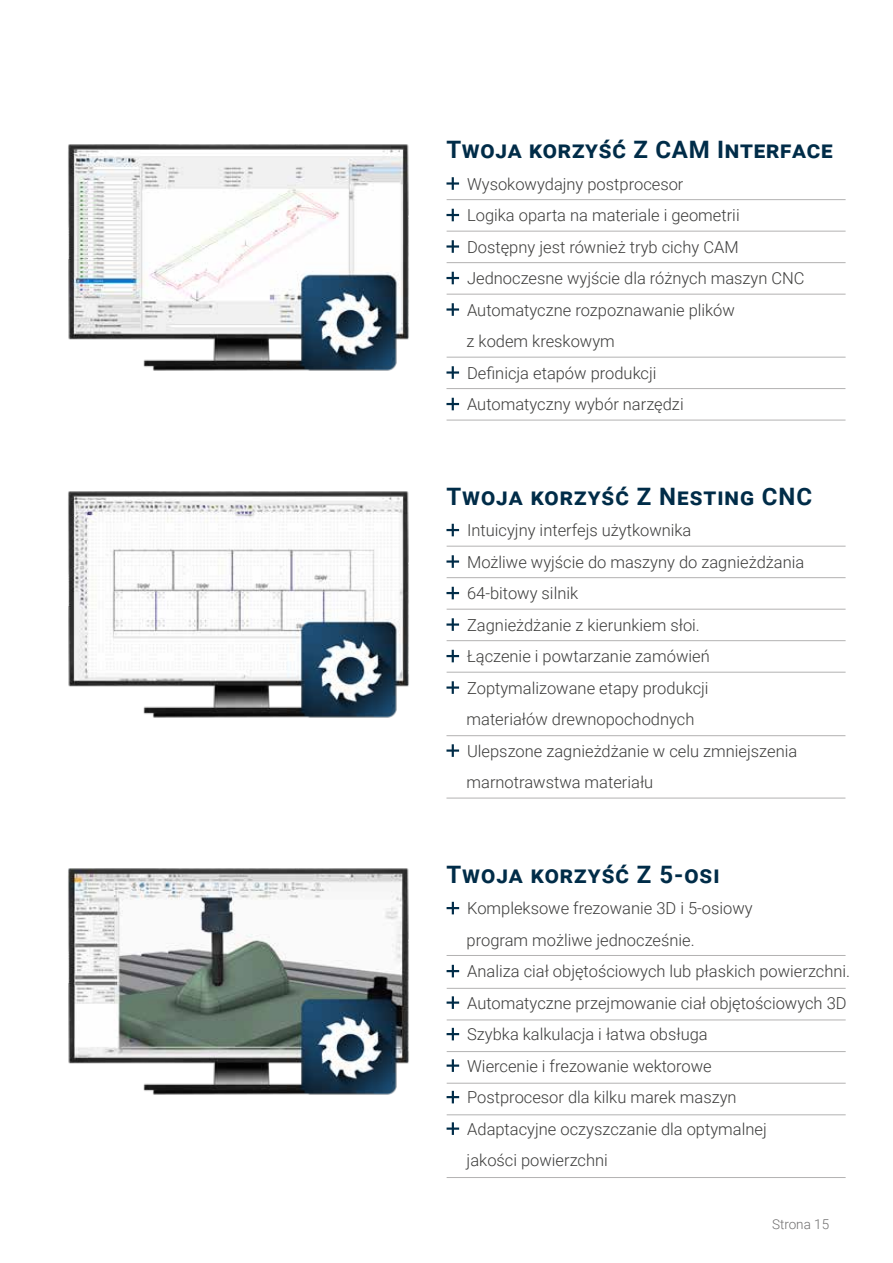
<style>
.page{position:relative;width:893px;height:1263px;background:#fff}
.page>*{position:absolute;margin:0;border:0;box-sizing:border-box;transform-origin:0 0}
.t1{font:700 24px "Roboto";letter-spacing:.03em;color:#002c48}
.t2{font:300 16.5px/31.5px "Roboto";color:#3c3c3b}
.t3{font:300 13.5px "Roboto";color:#706f6f}
</style>
<div class="page">
<img style="left:68px;top:144px;width:341px;height:227px">
<svg style="left:446px;top:177px;width:13px;height:13px"></svg>
<svg style="left:446px;top:209px;width:13px;height:12px"></svg>
<svg style="left:446px;top:240px;width:13px;height:13px"></svg>
<svg style="left:446px;top:272px;width:13px;height:12px"></svg>
<svg style="left:446px;top:303px;width:13px;height:13px"></svg>
<svg style="left:446px;top:366px;width:13px;height:13px"></svg>
<svg style="left:446px;top:398px;width:13px;height:12px"></svg>
<hr style="left:447px;top:199px;width:399px;height:1px;background:#b3b2b2">
<hr style="left:447px;top:231px;width:399px;height:1px;background:#b3b2b2">
<hr style="left:447px;top:262px;width:399px;height:1px;background:#b3b2b2">
<hr style="left:447px;top:294px;width:399px;height:1px;background:#b3b2b2">
<hr style="left:447px;top:420px;width:398px;height:1px;background:#b3b2b2">
<hr style="left:447px;top:357px;width:399px;height:1px;background:#b3b2b2">
<hr style="left:446px;top:388px;width:399px;height:1px;background:#b3b2b2">
<svg style="left:446px;top:524px;width:13px;height:12px"></svg>
<svg style="left:446px;top:555px;width:13px;height:13px"></svg>
<svg style="left:446px;top:587px;width:13px;height:12px"></svg>
<svg style="left:446px;top:618px;width:13px;height:13px"></svg>
<svg style="left:446px;top:650px;width:13px;height:12px"></svg>
<svg style="left:446px;top:681px;width:13px;height:13px"></svg>
<svg style="left:446px;top:744px;width:13px;height:13px"></svg>
<hr style="left:447px;top:546px;width:399px;height:1px;background:#b3b2b2">
<hr style="left:447px;top:577px;width:399px;height:1px;background:#b3b2b2">
<hr style="left:447px;top:609px;width:399px;height:1px;background:#b3b2b2">
<hr style="left:447px;top:640px;width:399px;height:1px;background:#b3b2b2">
<hr style="left:447px;top:672px;width:399px;height:1px;background:#b3b2b2">
<hr style="left:446px;top:798px;width:399px;height:1px;background:#b3b2b2">
<hr style="left:446px;top:735px;width:399px;height:1px;background:#b3b2b2">
<img style="left:68px;top:491px;width:341px;height:227px">
<svg style="left:447px;top:902px;width:12px;height:12px"></svg>
<svg style="left:447px;top:965px;width:12px;height:12px"></svg>
<svg style="left:447px;top:996px;width:12px;height:13px"></svg>
<svg style="left:447px;top:1028px;width:12px;height:12px"></svg>
<svg style="left:447px;top:1059px;width:12px;height:13px"></svg>
<svg style="left:447px;top:1091px;width:12px;height:12px"></svg>
<svg style="left:447px;top:1122px;width:12px;height:13px"></svg>
<hr style="left:447px;top:955px;width:398px;height:1px;background:#b3b2b2">
<hr style="left:447px;top:988px;width:399px;height:1px;background:#b3b2b2">
<hr style="left:447px;top:1020px;width:399px;height:1px;background:#b3b2b2">
<hr style="left:447px;top:1051px;width:399px;height:1px;background:#b3b2b2">
<hr style="left:447px;top:1083px;width:399px;height:1px;background:#b3b2b2">
<hr style="left:447px;top:1114px;width:399px;height:1px;background:#b3b2b2">
<hr style="left:447px;top:1177px;width:399px;height:1px;background:#b3b2b2">
<img style="left:68px;top:868px;width:341px;height:227px">
<h1 class="t1" style="left:446px;top:133px;width:388px">Twoja korzyść Z CAM Interface</h1>
<p class="t2" style="left:467px;top:168px;width:340px">Wysokowydajny postprocesor<br>Logika oparta na materiale i geometrii<br>Dostępny jest również tryb cichy CAM<br>Jednoczesne wyjście dla różnych maszyn CNC<br>Automatyczne rozpoznawanie plików<br>z kodem kreskowym<br>Definicja etapów produkcji<br>Automatyczny wybór narzędzi</p>
<h1 class="t1" style="left:446px;top:479px;width:367px">Twoja korzyść Z Nesting CNC</h1>
<p class="t2" style="left:467px;top:514px;width:339px">Intuicyjny interfejs użytkownika<br>Możliwe wyjście do maszyny do zagnieżdżania 64-bitowy silnik<br>Zagnieżdżanie z kierunkiem słoi.<br>Łączenie i powtarzanie zamówień Zoptymalizowane etapy produkcji<br>materiałów drewnopochodnych<br>Ulepszone zagnieżdżanie w celu zmniejszenia marnotrawstwa materiału</p>
<h1 class="t1" style="left:447px;top:857px;width:274px">Twoja korzyść Z 5-osi</h1>
<p class="t2" style="left:467px;top:892px;width:385px">Kompleksowe frezowanie 3D i 5-osiowy<br>program możliwe jednocześnie.<br>Analiza ciał objętościowych lub płaskich powierzchni.<br>Automatyczne przejmowanie ciał objętościowych 3D Szybka kalkulacja i łatwa obsługa<br>Wiercenie i frezowanie wektorowe<br>Postprocesor dla kilku marek maszyn<br>Adaptacyjne oczyszczanie dla optymalnej<br>jakości powierzchni</p>
<p class="t3" style="left:772px;top:1215px;width:59px">Strona 15</p>
</div>
